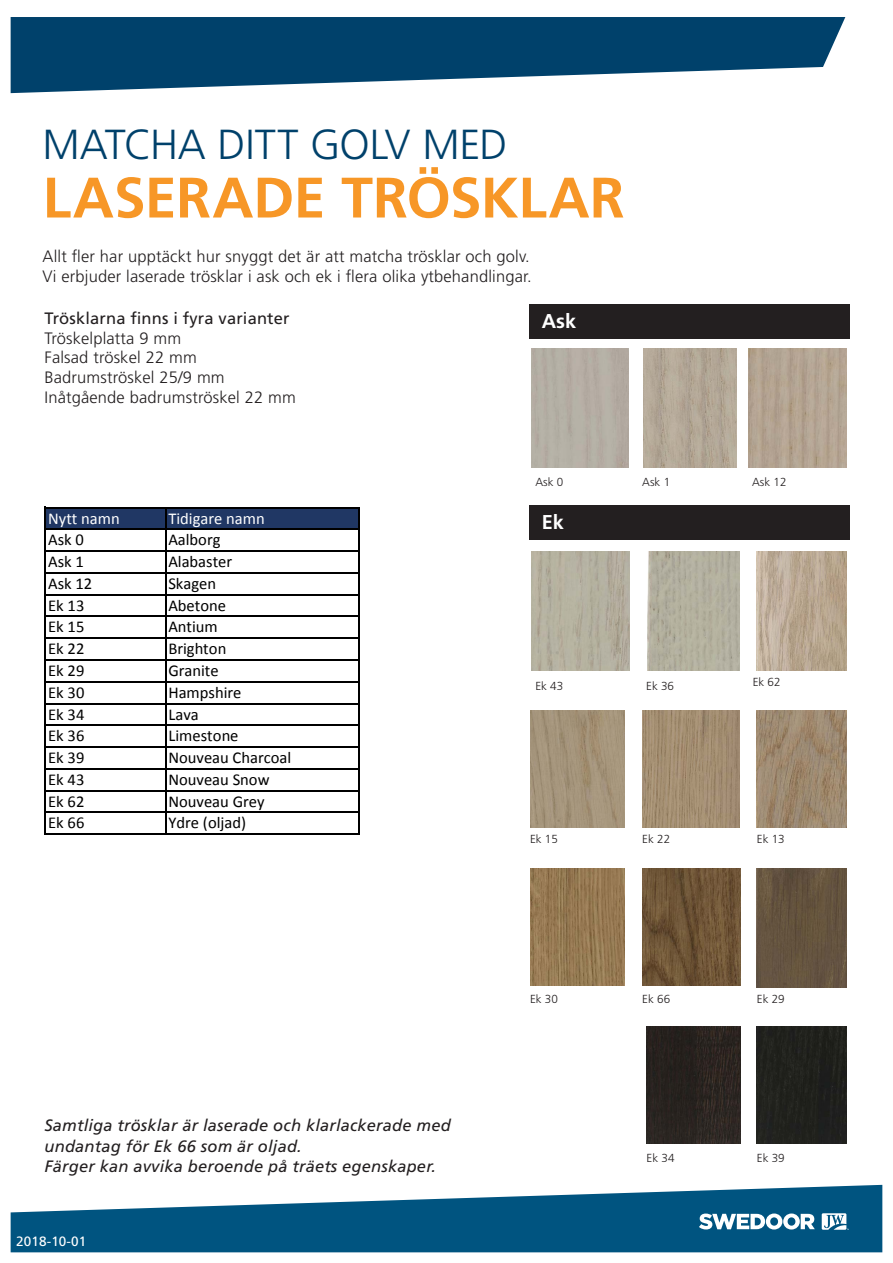
<style>
.page{position:relative;width:893px;height:1263px;background:#fff}
.page>*{position:absolute;margin:0;border:0;box-sizing:border-box;transform-origin:0 0}
.t1{font:700 57px "Frutiger LT Std";letter-spacing:-.005em;color:#f79727}
.t2{font:300 42px "Frutiger LT Std";letter-spacing:-.005em;color:#00416b}
.t3{font:700 19.95px "Frutiger LT Std";color:#fff}
.t4{font:300 16.5px "Frutiger LT Std";letter-spacing:.01em;color:#231f20}
.t5{font:16.5px "Calibri";color:#000}
.t6{font:italic 16.5px/21px "Frutiger LT Std";letter-spacing:.01em;color:#231f20}
.t7{font:16.5px "Frutiger LT Std";letter-spacing:.01em;color:#231f20}
.t8{font:16.5px "Calibri";color:#fff}
.t9{font:13.5px "Frutiger LT Std";letter-spacing:.01em;color:#fff}
.t10{font:300 11.7px "Frutiger LT Std";color:#231f20}
</style>
<div class="page">
<svg style="left:11px;top:17px;width:834px;height:76px;fill:#00416b"></svg>
<svg style="left:11px;top:1185px;width:871px;height:67px;fill:#005480"></svg>
<svg style="left:822px;top:1213px;width:27px;height:17px"></svg>
<svg style="left:699px;top:1213px;width:116px;height:16px"></svg>
<div style="left:529px;top:304px;width:321px;height:35px;background:#231f20"></div>
<div style="left:529px;top:505px;width:321px;height:34px;background:#231f20"></div>
<div style="left:753px;top:552px;width:97px;height:118px;background:linear-gradient(to bottom,#fff,#fff)"></div>
<img style="left:643px;top:349px;width:93px;height:119px">
<img style="left:531px;top:552px;width:98px;height:119px">
<img style="left:748px;top:349px;width:98px;height:119px">
<img style="left:648px;top:552px;width:91px;height:119px">
<img style="left:756px;top:552px;width:90px;height:119px">
<img style="left:530px;top:711px;width:95px;height:117px">
<img style="left:642px;top:711px;width:97px;height:117px">
<img style="left:757px;top:711px;width:89px;height:117px">
<img style="left:530px;top:868px;width:95px;height:117px">
<img style="left:642px;top:869px;width:98px;height:117px">
<img style="left:757px;top:869px;width:89px;height:119px">
<img style="left:647px;top:1027px;width:93px;height:117px">
<div style="left:757px;top:1026px;width:89px;height:118px;background:#20211d"></div>
<div style="left:46px;top:508px;width:313px;height:21px;background:#203764"></div>
<hr style="left:45px;top:507px;width:1px;height:328px;background:#000">
<hr style="left:165px;top:508px;width:1px;height:327px;background:#000">
<hr style="left:358px;top:508px;width:2px;height:327px;background:#000">
<hr style="left:46px;top:507px;width:314px;height:1px;background:#000">
<hr style="left:46px;top:529px;width:314px;height:1px;background:#000">
<hr style="left:46px;top:550px;width:314px;height:2px;background:#000">
<hr style="left:46px;top:572px;width:314px;height:2px;background:#000">
<hr style="left:46px;top:594px;width:314px;height:1px;background:#000">
<hr style="left:46px;top:616px;width:314px;height:1px;background:#000">
<hr style="left:46px;top:637px;width:314px;height:2px;background:#000">
<hr style="left:46px;top:659px;width:314px;height:2px;background:#000">
<hr style="left:46px;top:681px;width:314px;height:1px;background:#000">
<hr style="left:46px;top:703px;width:314px;height:1px;background:#000">
<hr style="left:46px;top:725px;width:314px;height:1px;background:#000">
<hr style="left:46px;top:746px;width:314px;height:2px;background:#000">
<hr style="left:46px;top:768px;width:314px;height:2px;background:#000">
<hr style="left:46px;top:790px;width:314px;height:1px;background:#000">
<hr style="left:46px;top:812px;width:314px;height:1px;background:#000">
<hr style="left:46px;top:833px;width:314px;height:2px;background:#000">
<p class="t2" style="left:43px;top:121px;width:466px">MATCHA DITT GOLV MED</p>
<p class="t1" style="left:43px;top:164px;width:583px">LASERADE TRÖSKLAR</p>
<p class="t4" style="left:43px;top:247px;width:489px">Allt fler har upptäckt hur snyggt det är att matcha trösklar och golv.</p>
<p class="t4" style="left:43px;top:267px;width:491px">Vi erbjuder laserade trösklar i ask och ek i flera olika ytbehandlingar.</p>
<p class="t7" style="left:45px;top:308px;width:247px">Trösklarna finns i fyra varianter</p>
<p class="t4" style="left:45px;top:329px;width:138px">Tröskelplatta 9 mm</p>
<p class="t4" style="left:45px;top:348px;width:154px">Falsad tröskel 22 mm</p>
<p class="t4" style="left:45px;top:368px;width:182px">Badrumströskel 25/9 mm</p>
<p class="t4" style="left:45px;top:388px;width:253px">Inåtgående badrumströskel 22 mm</p>
<p class="t3" style="left:542px;top:310px;width:36px">Ask</p>
<p class="t8" style="left:48px;top:508px;width:73px">Nytt namn</p>
<p class="t8" style="left:168px;top:508px;width:98px">Tidigare namn</p>
<p class="t5" style="left:48px;top:529px;width:37px">Ask 0</p>
<p class="t5" style="left:168px;top:529px;width:54px">Aalborg</p>
<p class="t5" style="left:48px;top:551px;width:37px">Ask 1</p>
<p class="t5" style="left:168px;top:551px;width:65px">Alabaster</p>
<p class="t5" style="left:48px;top:573px;width:46px">Ask 12</p>
<p class="t5" style="left:168px;top:573px;width:49px">Skagen</p>
<p class="t5" style="left:48px;top:595px;width:38px">Ek 13</p>
<p class="t5" style="left:168px;top:595px;width:59px">Abetone</p>
<p class="t5" style="left:48px;top:616px;width:38px">Ek 15</p>
<p class="t5" style="left:168px;top:616px;width:51px">Antium</p>
<p class="t5" style="left:48px;top:638px;width:38px">Ek 22</p>
<p class="t5" style="left:168px;top:638px;width:60px">Brighton</p>
<p class="t5" style="left:48px;top:660px;width:38px">Ek 29</p>
<p class="t5" style="left:168px;top:660px;width:52px">Granite</p>
<p class="t5" style="left:48px;top:682px;width:38px">Ek 30</p>
<p class="t5" style="left:168px;top:682px;width:75px">Hampshire</p>
<p class="t5" style="left:48px;top:704px;width:38px">Ek 34</p>
<p class="t5" style="left:168px;top:704px;width:32px">Lava</p>
<p class="t5" style="left:48px;top:725px;width:38px">Ek 36</p>
<p class="t5" style="left:168px;top:725px;width:72px">Limestone</p>
<p class="t5" style="left:48px;top:747px;width:38px">Ek 39</p>
<p class="t5" style="left:168px;top:747px;width:124px">Nouveau Charcoal</p>
<p class="t5" style="left:48px;top:769px;width:38px">Ek 43</p>
<p class="t5" style="left:168px;top:769px;width:103px">Nouveau Snow</p>
<p class="t5" style="left:48px;top:791px;width:38px">Ek 62</p>
<p class="t5" style="left:168px;top:791px;width:98px">Nouveau Grey</p>
<p class="t5" style="left:48px;top:812px;width:38px">Ek 66</p>
<p class="t5" style="left:168px;top:812px;width:79px">Ydre (oljad)</p>
<p class="t10" style="left:535px;top:475px;width:29px">Ask 0</p>
<p class="t10" style="left:642px;top:475px;width:29px">Ask 1</p>
<p class="t3" style="left:542px;top:510px;width:24px">Ek</p>
<p class="t10" style="left:535px;top:679px;width:29px">Ek 43</p>
<p class="t10" style="left:646px;top:679px;width:29px">Ek 36</p>
<p class="t10" style="left:752px;top:475px;width:36px">Ask 12</p>
<p class="t10" style="left:753px;top:675px;width:29px">Ek 62</p>
<p class="t10" style="left:530px;top:833px;width:29px">Ek 15</p>
<p class="t10" style="left:642px;top:833px;width:29px">Ek 22</p>
<p class="t10" style="left:757px;top:833px;width:29px">Ek 13</p>
<p class="t6" style="left:45px;top:1114px;width:408px">Samtliga trösklar är laserade och klarlackerade med undantag för Ek 66 som är oljad.</p>
<p class="t6" style="left:45px;top:1155px;width:393px">Färger kan avvika beroende på träets egenskaper.</p>
<p class="t9" style="left:16px;top:1233px;width:72px">2018-10-01</p>
<p class="t10" style="left:530px;top:992px;width:29px">Ek 30</p>
<p class="t10" style="left:642px;top:992px;width:29px">Ek 66</p>
<p class="t10" style="left:757px;top:992px;width:29px">Ek 29</p>
<p class="t10" style="left:647px;top:1152px;width:29px">Ek 34</p>
<p class="t10" style="left:757px;top:1152px;width:29px">Ek 39</p>
</div>
